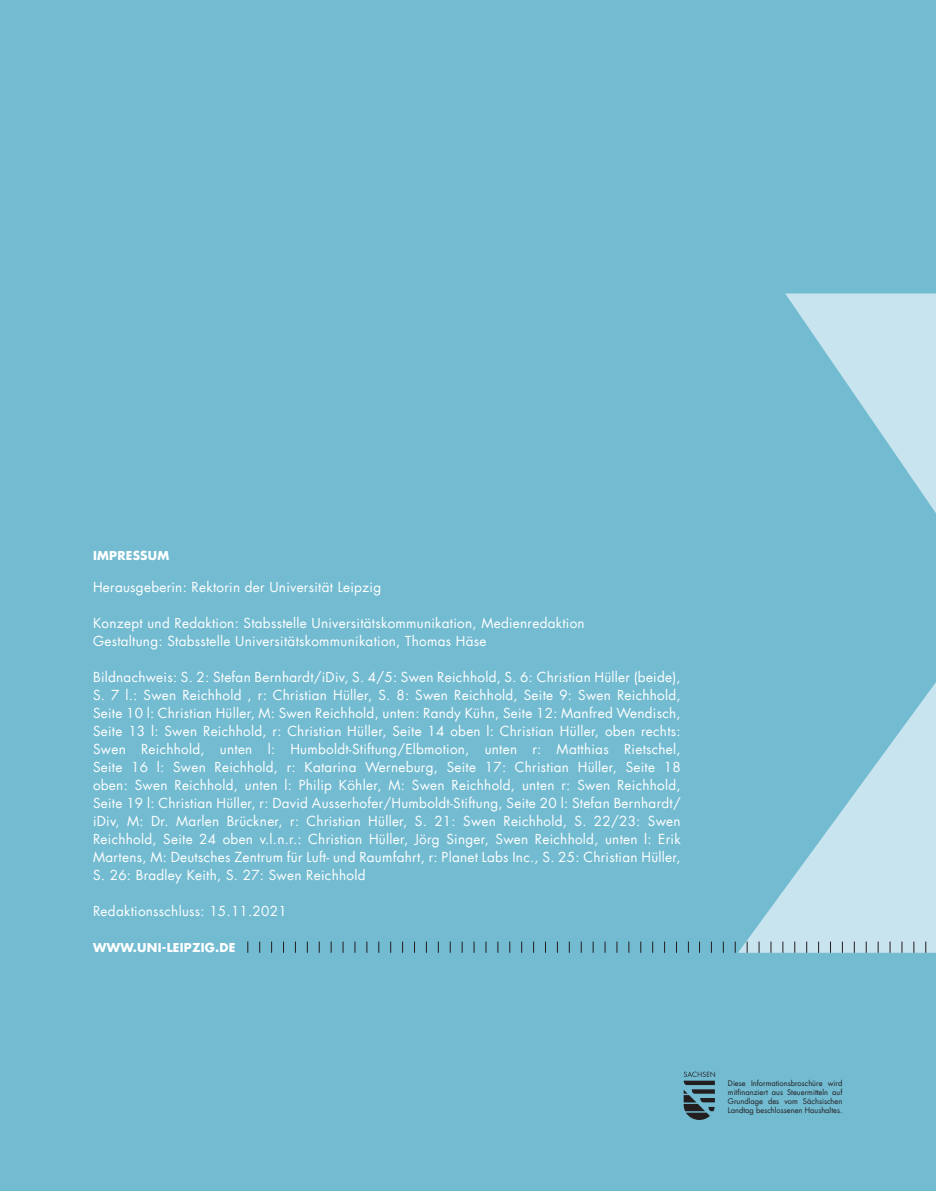
<style>
.page{position:relative;width:936px;height:1191px;background:#fff}
.page>*{position:absolute;margin:0;border:0;box-sizing:border-box;transform-origin:0 0}
.t1{font:13.5px/18px "Futura";letter-spacing:.02em;color:#fff}
.t2{font:700 12px "Futura";letter-spacing:.02em;color:#fff}
.t3{font:7.5px/9px "Futura";color:#231f20;text-align:justify}
</style>
<div class="page">
<div style="left:0;top:0;width:935px;height:1191px;background:#72bbd1"></div>
<svg style="left:683px;top:1071px;width:32px;height:49px"></svg>
<svg style="left:738px;top:293px;width:197px;height:659px"></svg>
<p class="t2" style="left:93px;top:547px;width:78px">IMPRESSUM</p>
<p class="t1" style="left:93px;top:578px;width:289px">Herausgeberin: Rektorin der Universität Leipzig</p>
<p class="t1" style="left:93px;top:614px;width:493px">Konzept und Redaktion: Stabsstelle Universitätskommunikation, Medienredaktion<br>Gestaltung: Stabsstelle Universitätskommunikation, Thomas Häse</p>
<p class="t1" style="left:93px;top:668px;width:589px;text-align:justify">Bildnachweis: S. 2: Stefan Bernhardt/iDiv, S. 4/5: Swen Reichhold, S. 6: Christian Hüller (beide), S. 7 l. : Swen Reichhold , r: Christian Hüller, S. 8: Swen Reichhold, Seite 9: Swen Reichhold, Seite 10 l: Christian Hüller, M: Swen Reichhold, unten: Randy Kühn, Seite 12: Manfred Wendisch, Seite 13 l: Swen Reichhold, r: Christian Hüller, Seite 14 oben l: Christian Hüller, oben rechts:<br>Swen Reichhold, unten l: Humboldt-Stiftung/Elbmotion, unten r: Matthias Rietschel, Seite 16 l: Swen Reichhold, r: Katarina Werneburg, Seite 17: Christian Hüller, Seite 18 oben: Swen Reichhold, unten l: Philip Köhler, M: Swen Reichhold, unten r: Swen Reichhold, Seite 19 l: Christian Hüller, r: David Ausserhofer/Humboldt-Stiftung, Seite 20 l: Stefan Bernhardt/ iDiv, M: Dr. Marlen Brückner, r: Christian Hüller, S. 21: Swen Reichhold, S. 22/23: Swen Reichhold, Seite 24 oben v. l. n. r. : Christian Hüller, Jörg Singer, Swen Reichhold, unten l: Erik Martens, M: Deutsches Zentrum für Luft- und Raumfahrt, r: Planet Labs Inc. , S. 25: Christian Hüller, S. 26: Bradley Keith, S. 27: Swen Reichhold</p>
<p class="t1" style="left:93px;top:902px;width:195px">Redaktionsschluss: 15. 11.2021</p>
<p class="t2" style="left:93px;top:939px;width:144px">WWW.UNI-LEIPZIG.DE</p>
<p class="t3" style="left:727px;top:1078px;width:116px">Diese Informationsbroschüre wird mitfinanziert aus Steuermitteln auf Grundlage des vom Sächsischen Landtag beschlossenen Haushaltes.</p>
</div>
